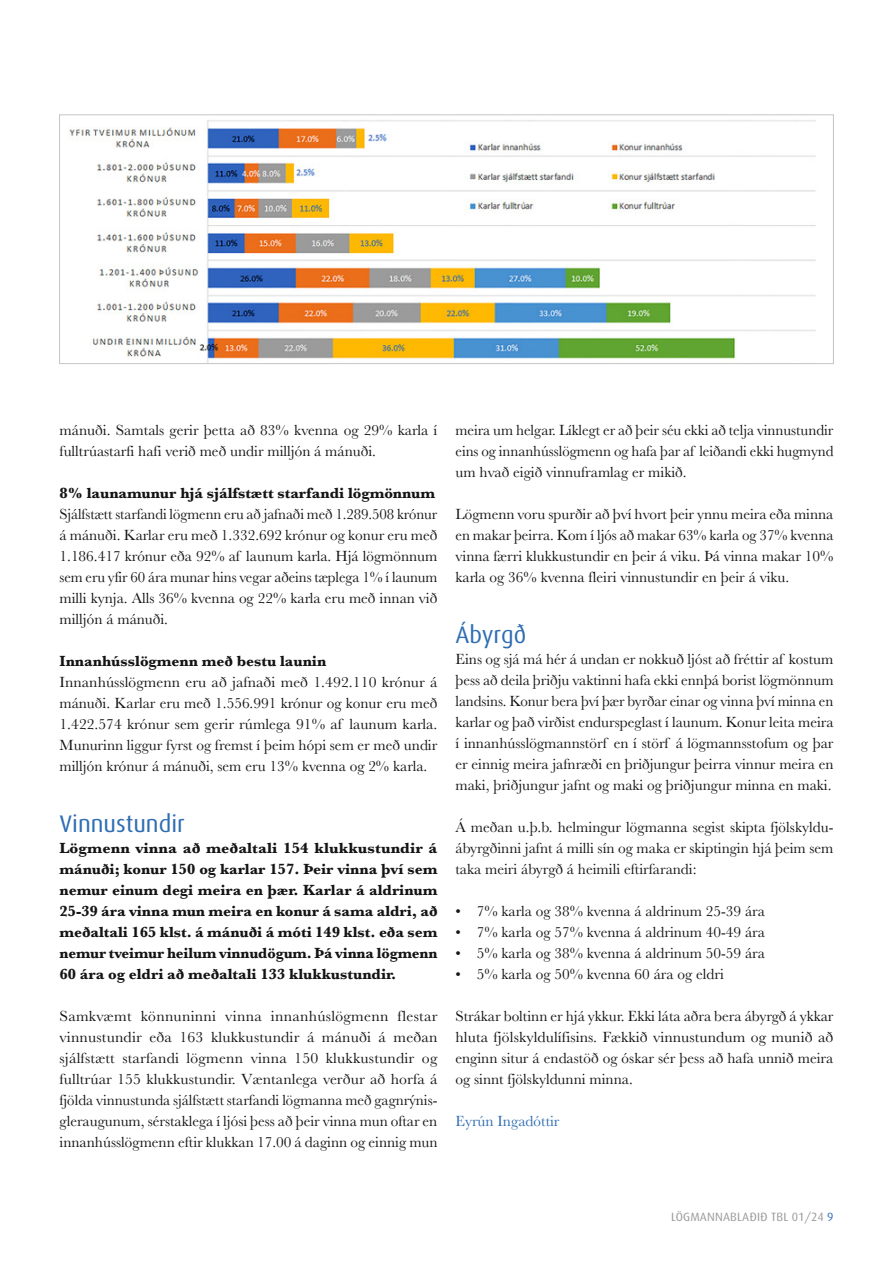
<style>
.page{position:relative;width:893px;height:1263px;background:#fff}
.page>*{position:absolute;margin:0;border:0;box-sizing:border-box;transform-origin:0 0}
.t1{font:24px "Dax";color:#2e6db2}
.t2{font:15.3px/21px "Baskerville";color:#131413;text-align:justify}
.t3{font:700 15.3px/21px "Baskerville";color:#131413;text-align:justify}
.t4{font:15.3px "Baskerville";color:#2e6db2}
.t5{font:12px "Dax";letter-spacing:.015em;color:#999}
.s1{color:#2e6db2}
</style>
<div class="page">
<img style="left:69px;top:120px;width:747px;height:242px">
<div style="left:59px;top:115px;width:775px;height:249px;border:1px solid #c4c5c5"></div>
<p class="t2" style="left:60px;top:419px;width:379px">mánuði. Samtals gerir þetta að 83% kvenna og 29% karla í fulltrúastarfi hafi verið með undir milljón á mánuði.</p>
<p class="t3" style="left:60px;top:482px;width:377px">8% launamunur hjá sjálfstætt starfandi lögmönnum</p>
<p class="t2" style="left:60px;top:503px;width:379px">Sjálfstætt starfandi lögmenn eru að jafnaði með 1.289.508 krónur á mánuði. Karlar eru með 1.332.692 krónur og konur eru með 1.186.417 krónur eða 92% af launum karla. Hjá lögmönnum sem eru yfir 60 ára munar hins vegar aðeins tæplega 1% í launum milli kynja. Alls 36% kvenna og 22% karla eru með innan við milljón á mánuði.</p>
<p class="t3" style="left:60px;top:650px;width:268px">Innanhússlögmenn með bestu launin</p>
<p class="t2" style="left:60px;top:671px;width:379px">Innanhússlögmenn eru að jafnaði með 1.492.110 krónur á mánuði. Karlar eru með 1.556.991 krónur og konur eru með 1.422.574 krónur sem gerir rúmlega 91% af launum karla.<br>Munurinn liggur fyrst og fremst í þeim hópi sem er með undir milljón krónur á mánuði, sem eru 13% kvenna og 2% karla.</p>
<h1 class="t1" style="left:60px;top:810px;width:127px">Vinnustundir</h1>
<p class="t3" style="left:60px;top:838px;width:379px">Lögmenn vinna að meðaltali 154 klukkustundir á mánuði; konur 150 og karlar 157. Þeir vinna því sem nemur einum degi meira en þær. Karlar á aldrinum 25-39 ára vinna mun meira en konur á sama aldri, að meðaltali 165 klst. á mánuði á móti 149 klst. eða sem nemur tveimur heilum vinnudögum. Þá vinna lögmenn 60 ára og eldri að meðaltali 133 klukkustundir.</p>
<p class="t2" style="left:60px;top:1006px;width:380px">Samkvæmt könnuninni vinna innanhúslögmenn flestar vinnustundir eða 163 klukkustundir á mánuði á meðan sjálfstætt starfandi lögmenn vinna 150 klukkustundir og fulltrúar 155 klukkustundir. Væntanlega verður að horfa á fjölda vinnustunda sjálfstætt starfandi lögmanna með gagnrýnis&shy;gleraugunum, sérstaklega í ljósi þess að þeir vinna mun oftar en innanhússlögmenn eftir klukkan 17.00 á daginn og einnig mun</p>
<p class="t2" style="left:455px;top:419px;width:380px">meira um helgar. Líklegt er að þeir séu ekki að telja vinnustundir eins og innanhússlögmenn og hafa þar af leiðandi ekki hugmynd um hvað eigið vinnuframlag er mikið.</p>
<p class="t2" style="left:455px;top:503px;width:379px">Lögmenn voru spurðir að því hvort þeir ynnu meira eða minna en makar þeirra. Kom í ljós að makar 63% karla og 37% kvenna vinna færri klukkustundir en þeir á viku. Þá vinna makar 10% karla og 36% kvenna fleiri vinnustundir en þeir á viku.</p>
<h1 class="t1" style="left:455px;top:621px;width:72px">Ábyrgð</h1>
<p class="t2" style="left:455px;top:649px;width:380px">Eins og sjá má hér á undan er nokkuð ljóst að fréttir af kostum þess að deila þriðju vaktinni hafa ekki ennþá borist lögmönnum landsins. Konur bera því þær byrðar einar og vinna því minna en karlar og það virðist endurspeglast í launum. Konur leita meira í innanhússlögmannstörf en í störf á lögmannsstofum og þar er einnig meira jafnræði en þriðjungur þeirra vinnur meira en maki, þriðjungur jafnt og maki og þriðjungur minna en maki.</p>
<p class="t2" style="left:455px;top:817px;width:379px">Á meðan u.þ.b. helmingur lögmanna segist skipta fjölskyldu&shy;ábyrgðinni jafnt á milli sín og maka er skiptingin hjá þeim sem taka meiri ábyrgð á heimili eftirfarandi:</p>
<p class="t2" style="left:455px;top:901px;width:311px">• 7% karla og 38% kvenna á aldrinum 25-39 ára</p>
<p class="t2" style="left:455px;top:922px;width:311px">• 7% karla og 57% kvenna á aldrinum 40-49 ára</p>
<p class="t2" style="left:455px;top:943px;width:311px">• 5% karla og 38% kvenna á aldrinum 50-59 ára</p>
<p class="t2" style="left:455px;top:964px;width:270px">• 5% karla og 50% kvenna 60 ára og eldri</p>
<p class="t2" style="left:455px;top:1006px;width:380px">Strákar boltinn er hjá ykkur. Ekki láta aðra bera ábyrgð á ykkar hluta fjölskyldulífisins. Fækkið vinnustundum og munið að enginn situr á endastöð og óskar sér þess að hafa unnið meira og sinnt fjölskyldunni minna.</p>
<p class="t4" style="left:455px;top:1111px;width:106px">Eyrún Ingadóttir</p>
<p class="t5" style="left:671px;top:1210px;width:164px">LÖGMANNABLAÐIÐ TBL 01/24 <span class="s1">9</span></p>
</div>
